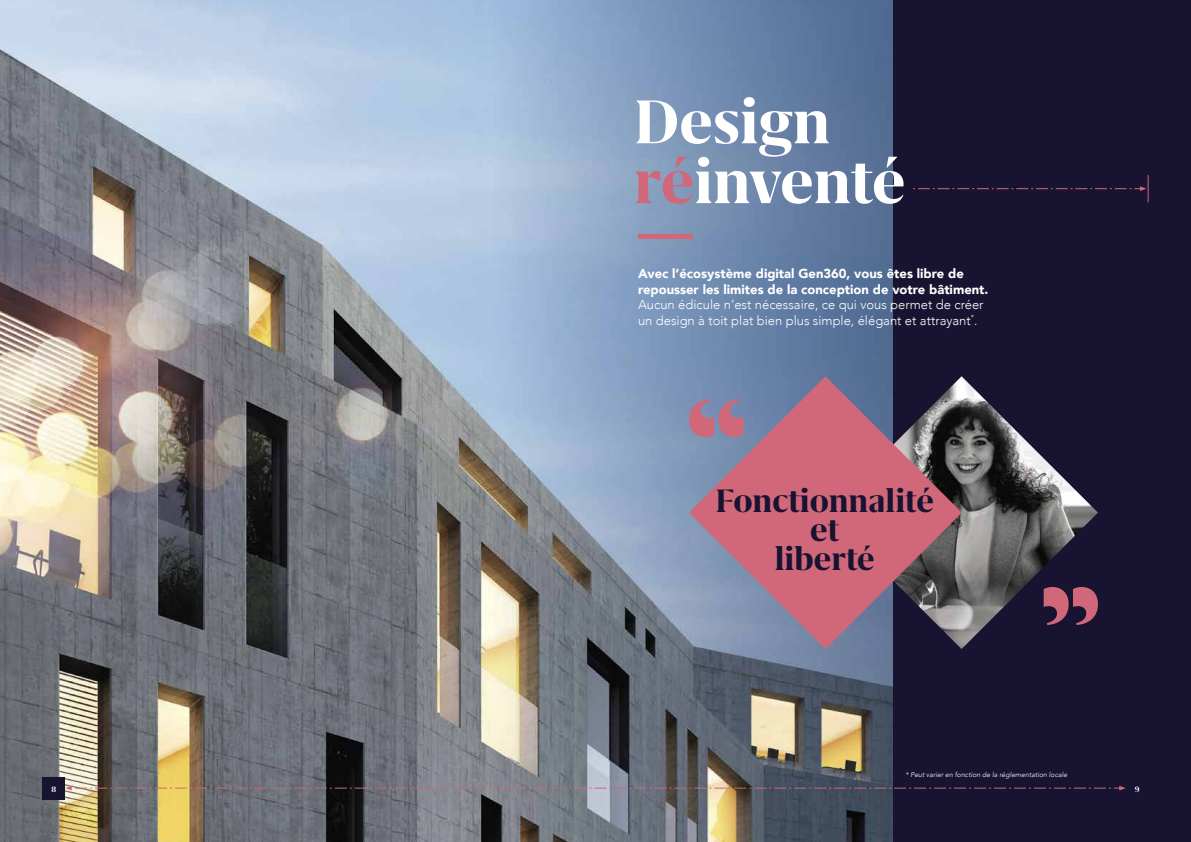
<style>
.page{position:relative;width:1191px;height:842px;background:#fff}
.page>*{position:absolute;margin:0;border:0;box-sizing:border-box;transform-origin:0 0}
.t1{font:700 71.2px/59.8px "Grifo M";letter-spacing:-.005em;color:#fff}
.t2{font:700 37.4px/29.2px "Grifo M";color:#181331;text-align:center}
.t3{font:300 13px/15.6px "Avenir";color:#fff}
.t4{font:900 13px/15.6px "Avenir";color:#fff}
.t5{font:700 9px "Grifo M";color:#fff}
.t6{font:italic 300 7px "Avenir";color:#fff}
.s1{color:#d06879}
</style>
<div class="page">
<img style="left:0;top:0;width:893px;height:842px">
<div style="left:893px;top:0;width:298px;height:842px;background:#181331"></div>
<hr style="left:638px;top:234px;width:55px;height:4px;background:#d06879">
<img style="left:962px;top:377px;width:136px;height:272px">
<svg style="left:689px;top:376px;width:273px;height:273px;background:#9b6b7f"></svg>
<svg style="left:689px;top:399px;width:54px;height:38px;background:#aa7790"></svg>
<svg style="left:1043px;top:587px;width:55px;height:38px"></svg>
<svg style="left:65px;top:786px;width:1060px;height:4px;background:#725f68"></svg>
<div style="left:43px;top:777px;width:22px;height:22px;background:#181331"></div>
<svg style="left:913px;top:175px;width:235px;height:27px"></svg>
<h1 class="t1" style="left:634px;top:91px;width:273px">Design <span class="s1">ré</span>inventé</h1>
<p class="t4" style="left:638px;top:265px;width:352px">Avec l’écosystème digital Gen360, vous êtes libre de repousser les limites de la conception de votre bâtiment.</p>
<p class="t3" style="left:638px;top:297px;width:347px">Aucun édicule n’est nécessaire, ce qui vous permet de créer un design à toit plat bien plus simple, élégant et attrayant<sup>*</sup>.</p>
<h2 class="t2" style="left:715px;top:486px;width:220px">Fonctionnalité et<br>liberté</h2>
<p class="t6" style="left:905px;top:770px;width:163px">* Peut varier en fonction de la réglementation locale</p>
<p class="t5" style="left:51px;top:784px;width:6px">8</p>
<p class="t5" style="left:1134px;top:784px;width:6px">9</p>
</div>
